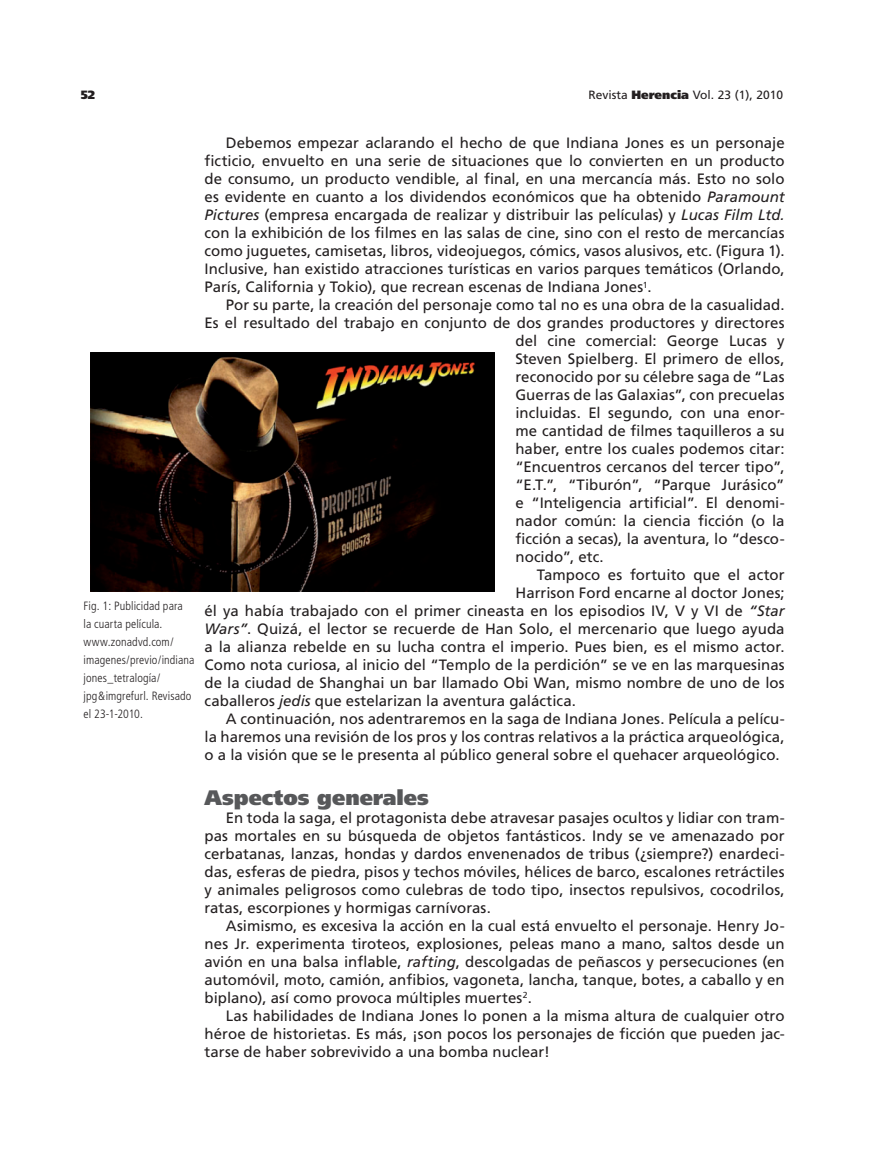
<style>
.page{position:relative;width:891px;height:1161px;background:#fff}
.page>*{position:absolute;margin:0;border:0;box-sizing:border-box;transform-origin:0 0}
.Subtítulos_del_artíc{font:900 21px "Frutiger";color:#57585a}
.Subtítulos_del_artíc-2{font:15px/18px "Frutiger";color:#231f20;text-align:justify}
.t1{font:300 condensed 12px/18px "Frutiger";letter-spacing:.01em;color:#231f20}
.t2{font:12px "Frutiger";color:#231f20}
.t3{font:900 12px "Frutiger";color:#231f20}
.s1{font-weight:900}
.s2{font-style:italic}
</style>
<div class="page">
<img style="left:91px;top:353px;width:403px;height:238px">
<p class="t3" style="left:81px;top:87px;width:16px">52</p>
<p class="t2" style="left:588px;top:88px;width:196px">Revista <span class="s1">Herencia</span> Vol. 23 (1), 2010</p>
<p class="Subtítulos_del_artíc-2" style="left:205px;top:134px;width:582px;text-indent:21px">Debemos empezar aclarando el hecho de que Indiana Jones es un personaje ficticio, envuelto en una serie de situaciones que lo convierten en un producto de consumo, un producto vendible, al final, en una mercancía más. Esto no solo es evidente en cuanto a los dividendos económicos que ha obtenido <span class="s2">Paramount Pictures</span> (empresa encargada de realizar y distribuir las películas) y <span class="s2">Lucas Film Ltd. </span>con la exhibición de los filmes en las salas de cine, sino con el resto de mercancías como juguetes, camisetas, libros, videojuegos, cómics, vasos alusivos, etc. (Figura 1).<br>Inclusive, han existido atracciones turísticas en varios parques temáticos (Orlando, París, California y Tokio), que recrean escenas de Indiana Jones<sup>1</sup>.</p>
<p class="Subtítulos_del_artíc-2" style="left:226px;top:296px;width:560px">Por su parte, la creación del personaje como tal no es una obra de la casualidad.</p>
<p class="Subtítulos_del_artíc-2" style="left:205px;top:314px;width:582px">Es el resultado del trabajo en conjunto de dos grandes productores y directores</p>
<p class="Subtítulos_del_artíc-2" style="left:515px;top:332px;width:271px">del cine comercial: George Lucas y</p>
<p class="Subtítulos_del_artíc-2" style="left:515px;top:350px;width:271px">Steven Spielberg. El primero de ellos,</p>
<p class="Subtítulos_del_artíc-2" style="left:515px;top:368px;width:271px">reconocido por su célebre saga de “Las</p>
<p class="Subtítulos_del_artíc-2" style="left:515px;top:386px;width:271px">Guerras de las Galaxias”, con precuelas</p>
<p class="Subtítulos_del_artíc-2" style="left:515px;top:404px;width:271px">incluidas. El segundo, con una enor-</p>
<p class="Subtítulos_del_artíc-2" style="left:515px;top:422px;width:271px">me cantidad de filmes taquilleros a su</p>
<p class="Subtítulos_del_artíc-2" style="left:515px;top:440px;width:271px">haber, entre los cuales podemos citar:</p>
<p class="Subtítulos_del_artíc-2" style="left:515px;top:458px;width:271px">“Encuentros cercanos del tercer tipo”,</p>
<p class="Subtítulos_del_artíc-2" style="left:515px;top:476px;width:271px">“E.T.”, “Tiburón”, “Parque Jurásico”</p>
<p class="Subtítulos_del_artíc-2" style="left:515px;top:494px;width:271px">e “Inteligencia artificial”. El denomi-</p>
<p class="Subtítulos_del_artíc-2" style="left:515px;top:512px;width:271px">nador común: la ciencia ficción (o la</p>
<p class="Subtítulos_del_artíc-2" style="left:515px;top:530px;width:271px">ficción a secas), la aventura, lo “desco-</p>
<p class="Subtítulos_del_artíc-2" style="left:515px;top:548px;width:90px">nocido”, etc.</p>
<p class="Subtítulos_del_artíc-2" style="left:537px;top:566px;width:249px">Tampoco es fortuito que el actor</p>
<p class="Subtítulos_del_artíc-2" style="left:515px;top:584px;width:271px">Harrison Ford encarne al doctor Jones;</p>
<p class="Subtítulos_del_artíc-2" style="left:205px;top:602px;width:582px">él ya había trabajado con el primer cineasta en los episodios IV, V y VI de <span class="s2">“Star</span></p>
<p class="Subtítulos_del_artíc-2" style="left:205px;top:620px;width:582px"><span class="s2">Wars”</span>. Quizá, el lector se recuerde de Han Solo, el mercenario que luego ayuda</p>
<p class="Subtítulos_del_artíc-2" style="left:205px;top:638px;width:582px">a la alianza rebelde en su lucha contra el imperio. Pues bien, es el mismo actor.</p>
<p class="Subtítulos_del_artíc-2" style="left:205px;top:656px;width:582px">Como nota curiosa, al inicio del “Templo de la perdición” se ve en las marquesinas</p>
<p class="Subtítulos_del_artíc-2" style="left:205px;top:674px;width:582px">de la ciudad de Shanghai un bar llamado Obi Wan, mismo nombre de uno de los</p>
<p class="Subtítulos_del_artíc-2" style="left:205px;top:692px;width:373px">caballeros <span class="s2">jedis</span> que estelarizan la aventura galáctica.</p>
<p class="Subtítulos_del_artíc-2" style="left:205px;top:710px;width:582px;text-indent:21px">A continuación, nos adentraremos en la saga de Indiana Jones. Película a pelícu&shy;la haremos una revisión de los pros y los contras relativos a la práctica arqueológica, o a la visión que se le presenta al público general sobre el quehacer arqueológico.</p>
<p class="Subtítulos_del_artíc" style="left:205px;top:784px;width:226px">Aspectos generales</p>
<p class="Subtítulos_del_artíc-2" style="left:205px;top:808px;width:582px;text-indent:21px">En toda la saga, el protagonista debe atravesar pasajes ocultos y lidiar con tram&shy;pas mortales en su búsqueda de objetos fantásticos. Indy se ve amenazado por cerbatanas, lanzas, hondas y dardos envenenados de tribus (¿siempre?) enardeci&shy;das, esferas de piedra, pisos y techos móviles, hélices de barco, escalones retráctiles y animales peligrosos como culebras de todo tipo, insectos repulsivos, cocodrilos, ratas, escorpiones y hormigas carnívoras.</p>
<p class="Subtítulos_del_artíc-2" style="left:205px;top:916px;width:582px;text-indent:21px">Asimismo, es excesiva la acción en la cual está envuelto el personaje. Henry Jo&shy;nes Jr. experimenta tiroteos, explosiones, peleas mano a mano, saltos desde un avión en una balsa inflable, <span class="s2">rafting</span>, descolgadas de peñascos y persecuciones (en automóvil, moto, camión, anfibios, vagoneta, lancha, tanque, botes, a caballo y en biplano), así como provoca múltiples muertes<sup>2</sup>.</p>
<p class="Subtítulos_del_artíc-2" style="left:205px;top:1006px;width:582px;text-indent:21px">Las habilidades de Indiana Jones lo ponen a la misma altura de cualquier otro héroe de historietas. Es más, ¡son pocos los personajes de ficción que pueden jac&shy;tarse de haber sobrevivido a una bomba nuclear!</p>
<p class="t1" style="left:84px;top:597px;width:112px">Fig. 1: Publicidad para<br>la cuarta película. www.zonadvd.com/ imagenes/previo/indiana jones_tetralogía/ jpg&amp;imgrefurl. Revisado el 23-1-2010.</p>
</div>
